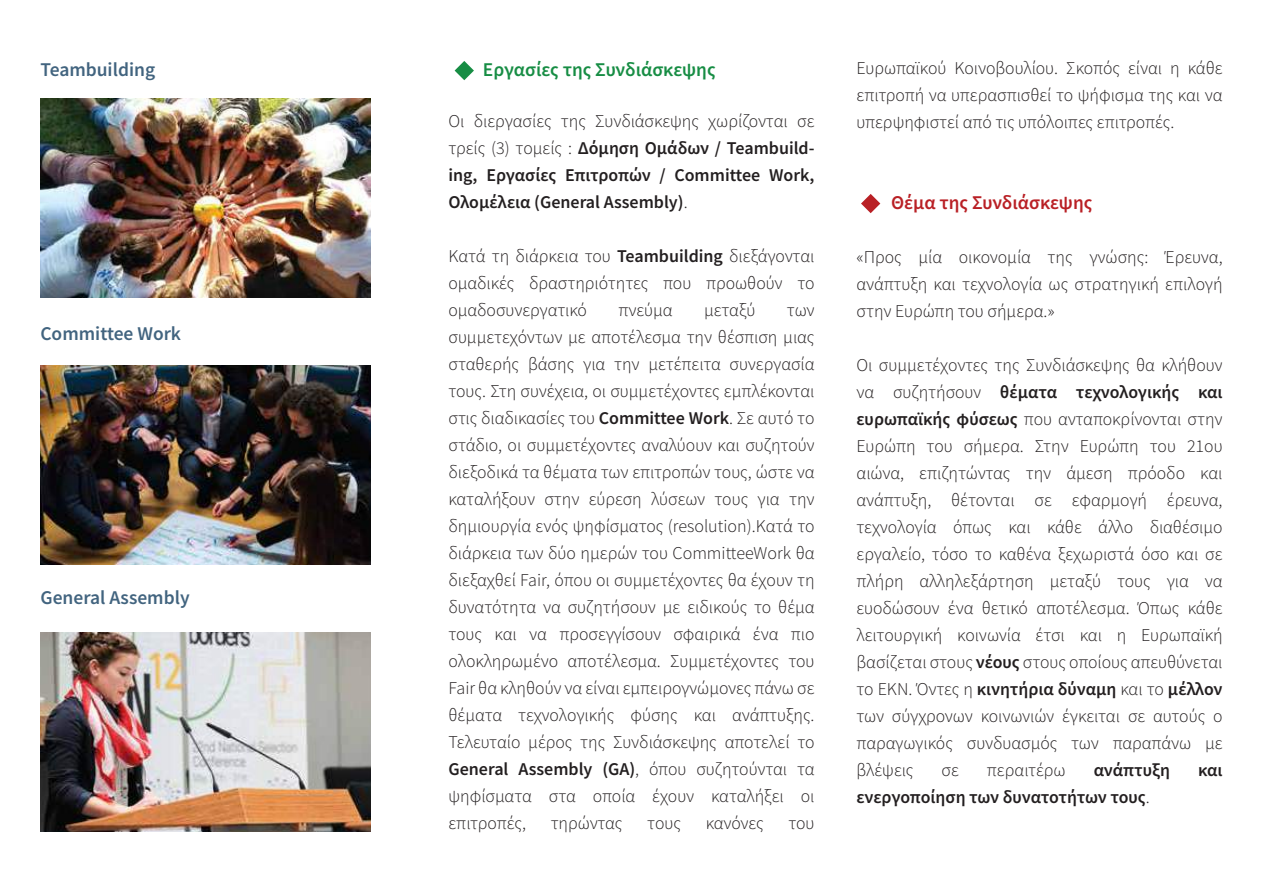
<style>
.page{position:relative;width:1263px;height:893px;background:#fff}
.page>*{position:absolute;margin:0;border:0;box-sizing:border-box;transform-origin:0 0}
.t1{font:600 19.5px "Source Sans Pro";color:#42647f}
.t2{font:600 19.5px "Source Sans Pro";color:#178d44}
.t3{font:600 19.5px "Source Sans Pro";color:#b92025}
.t4{font:300 18px/27px "Source Sans Pro";color:#231f20;text-align:justify}
.t5{font:600 18px/27px "Source Sans Pro";color:#231f20;text-align:justify}
.s1{font-weight:300}
.s2{font-weight:600}
</style>
<div class="page">
<svg style="left:455px;top:61px;width:19px;height:19px"></svg>
<svg style="left:861px;top:194px;width:19px;height:19px"></svg>
<img style="left:40px;top:633px;width:331px;height:199px">
<img style="left:40px;top:366px;width:331px;height:199px">
<img style="left:40px;top:99px;width:331px;height:199px">
<p class="t1" style="left:40px;top:57px;width:116px">Teambuilding</p>
<p class="t1" style="left:40px;top:321px;width:142px">Committee Work</p>
<p class="t1" style="left:40px;top:585px;width:151px">General Assembly</p>
<p class="t2" style="left:483px;top:57px;width:234px">Εργασίες της Συνδιάσκεψης</p>
<p class="t5" style="left:448px;top:107px;width:368px"><span class="s1">Οι διεργασίες της Συνδιάσκεψης χωρίζονται σε τρείς (3) τομείς :</span> Δόμηση Ομάδων / Teambuild&shy;ing, Εργασίες Επιτροπών / Committee Work, Ολομέλεια (General Assembly)<span class="s1">.</span></p>
<p class="t4" style="left:448px;top:242px;width:368px">Κατά τη διάρκεια του <span class="s2">Teambuilding</span> διεξάγονται ομαδικές δραστηριότητες που προωθούν το ομαδοσυνεργατικό</p>
<p class="t4" style="left:619px;top:296px;width:55px">πνεύμα</p>
<p class="t4" style="left:704px;top:296px;width:53px">μεταξύ</p>
<p class="t4" style="left:448px;top:296px;width:368px;text-indent:338px">των συμμετεχόντων με αποτέλεσμα την θέσπιση μιας σταθερής βάσης για την μετέπειτα συνεργασία τους. Στη συνέχεια, οι συμμετέχοντες εμπλέκονται στις διαδικασίες του <span class="s2">Committee Work</span>. Σε αυτό το στάδιο, οι συμμετέχοντες αναλύουν και συζητούν διεξοδικά τα θέματα των επιτροπών τους, ώστε να καταλήξουν στην εύρεση λύσεων τους για την δημιουργία ενός ψηφίσματος (resolution).Κατά το διάρκεια των δύο ημερών του CommitteeWork θα διεξαχθεί Fair, όπου οι συμμετέχοντες θα έχουν τη δυνατότητα να συζητήσουν με ειδικούς το θέμα τους και να προσεγγίσουν σφαιρικά ένα πιο ολοκληρωμένο αποτέλεσμα. Συμμετέχοντες του Fair θα κληθούν να είναι εμπειρογνώμονες πάνω σε θέματα τεχνολογικής φύσης και ανάπτυξης.<br>Τελευταίο μέρος της Συνδιάσκεψης αποτελεί το <span class="s2">General Assembly (GA)</span>, όπου συζητούνται τα ψηφίσματα στα οποία έχουν καταλήξει οι επιτροπές,</p>
<p class="t4" style="left:551px;top:809px;width:73px">τηρώντας</p>
<p class="t4" style="left:647px;top:809px;width:35px">τους</p>
<p class="t4" style="left:706px;top:809px;width:60px">κανόνες</p>
<p class="t4" style="left:788px;top:809px;width:28px">του</p>
<p class="t4" style="left:856px;top:54px;width:368px">Ευρωπαϊκού Κοινοβουλίου. Σκοπός είναι η κάθε επιτροπή να υπερασπισθεί το ψήφισμα της και να υπερψηφιστεί από τις υπόλοιπες επιτροπές.</p>
<p class="t3" style="left:891px;top:190px;width:203px">Θέμα της Συνδιάσκεψης</p>
<p class="t4" style="left:856px;top:243px;width:368px">«Προς μία οικονομία της γνώσης: Έρευνα, ανάπτυξη και τεχνολογία ως στρατηγική επιλογή στην Ευρώπη του σήμερα.»</p>
<p class="t4" style="left:856px;top:351px;width:368px">Οι συμμετέχοντες της Συνδιάσκεψης θα κλήθουν να συζητήσουν <span class="s2">θέματα τεχνολογικής και ευρωπαϊκής φύσεως</span> που ανταποκρίνονται στην Ευρώπη του σήμερα. Στην Ευρώπη του 21ου αιώνα, επιζητώντας την άμεση πρόοδο και ανάπτυξη, θέτονται σε εφαρμογή έρευνα, τεχνολογία όπως και κάθε άλλο διαθέσιμο εργαλείο, τόσο το καθένα ξεχωριστά όσο και σε πλήρη αλληλεξάρτηση μεταξύ τους για να ευοδώσουν ένα θετικό αποτέλεσμα. Όπως κάθε λειτουργική κοινωνία έτσι και η Ευρωπαϊκή βασίζεται στους <span class="s2">νέους</span> στους οποίους απευθύνεται το ΕΚΝ. Όντες η <span class="s2">κινητήρια δύναμη</span> και το <span class="s2">μέλλον </span>των σύγχρονων κοινωνιών έγκειται σε αυτούς ο παραγωγικός συνδυασμός των παραπάνω με βλέψεις</p>
<p class="t4" style="left:941px;top:756px;width:19px">σε</p>
<p class="t4" style="left:987px;top:756px;width:80px">περαιτέρω</p>
<p class="t5" style="left:1094px;top:756px;width:78px">ανάπτυξη</p>
<p class="t5" style="left:1198px;top:756px;width:26px">και</p>
<p class="t5" style="left:856px;top:783px;width:295px">ενεργοποίηση των δυνατοτήτων τους<span class="s1">.</span></p>
</div>
